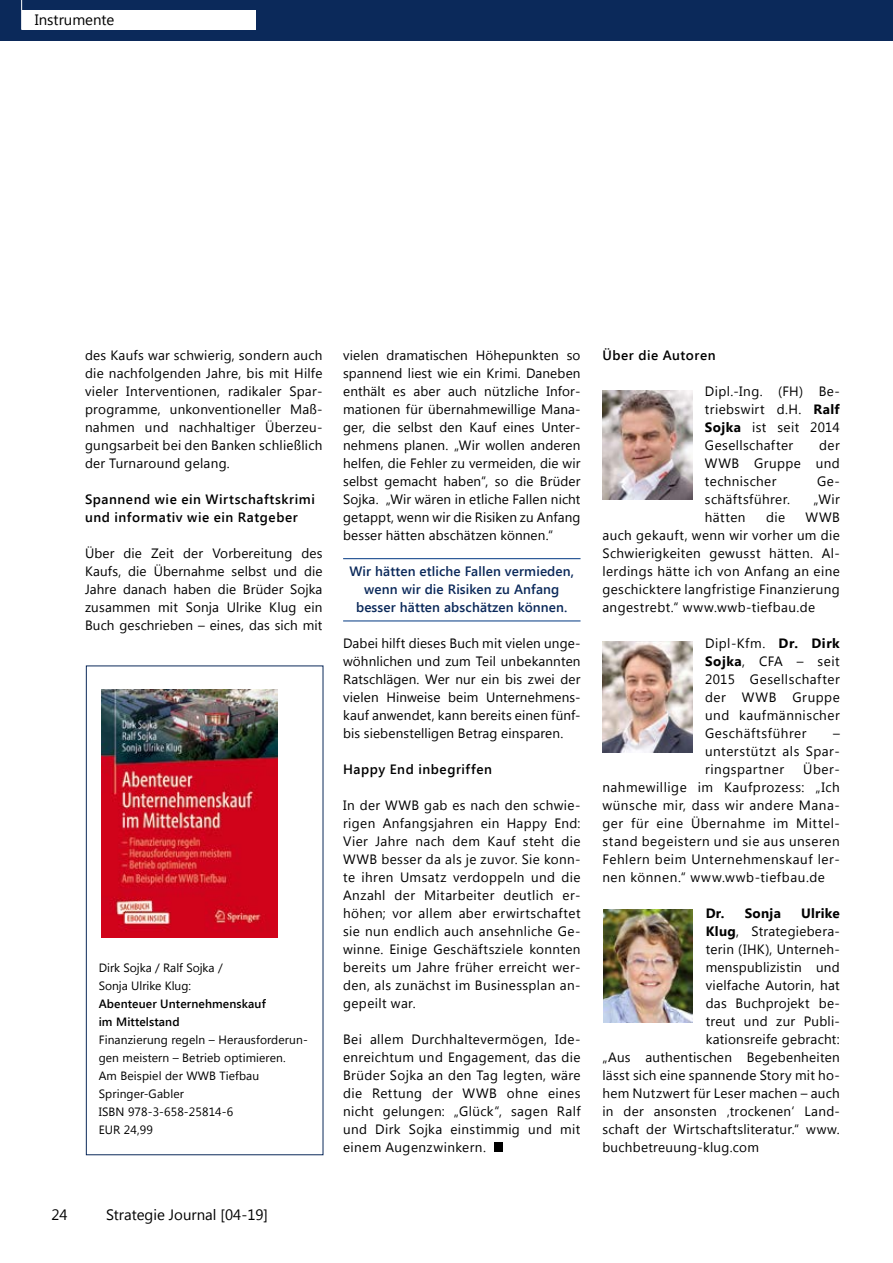
<style>
.page{position:relative;width:893px;height:1263px;background:#fff}
.page>*{position:absolute;margin:0;border:0;box-sizing:border-box;transform-origin:0 0}
.t1{font:15px "Segoe UI";color:#000}
.t2{font:13.5px/18px "Segoe UI";letter-spacing:.025em;color:#000;text-align:justify}
.t3{font:600 13.5px/18px "Segoe UI";letter-spacing:.04em;color:#000}
.t4{font:600 13.5px/18px "Segoe UI";letter-spacing:.01em;color:#0b295a;text-align:center}
.t5{font:700 13.5px "Segoe UI";letter-spacing:.02em;color:#000}
.t6{font:12px/18px "Segoe UI";letter-spacing:.01em;color:#000}
.t7{font:600 12px/18px "Segoe UI";letter-spacing:.01em;color:#000}
.s1{font-weight:700}
</style>
<div class="page">
<div style="left:0;top:0;width:893px;height:40px;background:#0b295a"></div>
<hr style="left:21px;top:0;width:1px;height:30px;background:#fff">
<div style="left:22px;top:10px;width:234px;height:20px;background:#fff"></div>
<img style="left:602px;top:641px;width:90px;height:111px">
<hr style="left:343px;top:558px;width:237px;height:1px;background:#003882">
<hr style="left:343px;top:621px;width:237px;height:1px;background:#003882">
<div style="left:86px;top:665px;width:237px;height:490px;border:1px solid #0b295a"></div>
<img style="left:102px;top:689px;width:176px;height:249px">
<img style="left:602px;top:390px;width:90px;height:109px">
<div style="left:494px;top:1143px;width:8px;height:9px;background:#000"></div>
<img style="left:603px;top:910px;width:90px;height:113px">
<p class="t1" style="left:35px;top:10px;width:81px">Instrumente</p>
<p class="t2" style="left:85px;top:346px;width:239px">des Kaufs war schwierig, sondern auch die nachfolgenden Jahre, bis mit Hilfe vieler Interventionen, radikaler Spar&shy;programme, unkonventioneller Maß&shy;nahmen und nachhaltiger Überzeu&shy;gungsarbeit bei den Banken schließlich der Turnaround gelang.</p>
<p class="t3" style="left:85px;top:489px;width:231px">Spannend wie ein Wirtschaftskrimi und informativ wie ein Ratgeber</p>
<p class="t2" style="left:85px;top:543px;width:239px">Über die Zeit der Vorbereitung des Kaufs, die Übernahme selbst und die Jahre danach haben die Brüder Sojka zusammen mit Sonja Ulrike Klug ein Buch geschrieben – eines, das sich mit</p>
<p class="t6" style="left:99px;top:958px;width:125px">Dirk Sojka / Ralf Sojka /<br>Sonja Ulrike Klug:</p>
<p class="t7" style="left:99px;top:994px;width:169px">Abenteuer Unternehmenskauf im Mittelstand</p>
<p class="t6" style="left:99px;top:1030px;width:211px">Finanzierung regeln – Herausforderun&shy;gen meistern – Betrieb optimieren.<br>Am Beispiel der WWB Tiefbau<br>Springer-Gabler<br>ISBN 978-3-658-25814-6<br>EUR 24,99</p>
<p class="t2" style="left:343px;top:346px;width:239px">vielen dramatischen Höhepunkten so spannend liest wie ein Krimi. Daneben enthält es aber auch nützliche Infor&shy;mationen für übernahmewillige Mana&shy;ger, die selbst den Kauf eines Unter&shy;nehmens planen. „Wir wollen anderen helfen, die Fehler zu vermeiden, die wir selbst gemacht haben“, so die Brüder Sojka. „Wir wären in etliche Fallen nicht getappt, wenn wir die Risiken zu Anfang besser hätten abschätzen können.“</p>
<p class="t4" style="left:349px;top:562px;width:226px">Wir hätten etliche Fallen vermieden, wenn wir die Risiken zu Anfang besser hätten abschätzen können.</p>
<p class="t2" style="left:343px;top:634px;width:239px">Dabei hilft dieses Buch mit vielen unge&shy;wöhnlichen und zum Teil unbekannten Ratschlägen. Wer nur ein bis zwei der vielen Hinweise beim Unternehmens&shy;kauf anwendet, kann bereits einen fünf&shy;bis siebenstelligen Betrag einsparen.</p>
<p class="t3" style="left:343px;top:760px;width:150px">Happy End inbegriffen</p>
<p class="t2" style="left:343px;top:796px;width:239px">In der WWB gab es nach den schwie&shy;rigen Anfangsjahren ein Happy End:<br>Vier Jahre nach dem Kauf steht die WWB besser da als je zuvor. Sie konn&shy;te ihren Umsatz verdoppeln und die Anzahl der Mitarbeiter deutlich er&shy;höhen; vor allem aber erwirtschaftet sie nun endlich auch ansehnliche Ge&shy;winne. Einige Geschäftsziele konnten bereits um Jahre früher erreicht wer&shy;den, als zunächst im Businessplan an&shy;gepeilt war.</p>
<p class="t2" style="left:343px;top:1030px;width:239px">Bei allem Durchhaltevermögen, Ide&shy;enreichtum und Engagement, das die Brüder Sojka an den Tag legten, wäre die Rettung der WWB ohne eines nicht gelungen: „Glück“, sagen Ralf und Dirk Sojka einstimmig und mit einem Augenzwinkern.</p>
<p class="t1" style="left:51px;top:1205px;width:18px">24</p>
<p class="t1" style="left:106px;top:1205px;width:163px">Strategie Journal [04-19]</p>
<p class="t3" style="left:602px;top:345px;width:115px">Über die Autoren</p>
<p class="t2" style="left:705px;top:382px;width:136px">Dipl.-Ing. (FH) Be&shy;triebswirt d.H. <span class="s1">Ralf Sojka</span> ist seit 2014<br>Gesellschafter</p>
<p class="t2" style="left:705px;top:436px;width:136px;text-indent:114px">der WWB Gruppe und technischer</p>
<p class="t2" style="left:817px;top:472px;width:24px">Ge-</p>
<p class="t2" style="left:705px;top:489px;width:87px">schäftsführer.</p>
<p class="t2" style="left:813px;top:489px;width:28px">„Wir</p>
<p class="t2" style="left:705px;top:507px;width:42px">hätten</p>
<p class="t2" style="left:766px;top:507px;width:20px">die</p>
<p class="t2" style="left:602px;top:507px;width:239px;text-indent:203px">WWB auch gekauft, wenn wir vorher um die Schwierigkeiten gewusst hätten. Al&shy;lerdings hätte ich von Anfang an eine geschicktere langfristige Finanzierung angestrebt.“ www.wwb-tiefbau.de</p>
<p class="t2" style="left:705px;top:633px;width:136px">Dipl-Kfm. <span class="s1">Dr. Dirk Sojka</span>, CFA – seit 2015 Gesellschafter der WWB Gruppe und kaufmännischer Geschäftsführer</p>
<p class="t2" style="left:705px;top:723px;width:136px;text-indent:128px">– unterstützt als Spar&shy;ringspartner</p>
<p class="t2" style="left:602px;top:759px;width:239px;text-indent:201px">Über&shy;nahmewillige im Kaufprozess: „Ich wünsche mir, dass wir andere Mana&shy;ger für eine Übernahme im Mittel&shy;stand begeistern und sie aus unseren Fehlern beim Unternehmenskauf ler&shy;nen können.“ www.wwb-tiefbau.de</p>
<p class="t5" style="left:706px;top:903px;width:77px">Dr. Sonja</p>
<p class="t5" style="left:801px;top:903px;width:40px">Ulrike</p>
<p class="t2" style="left:706px;top:921px;width:136px"><span class="s1">Klug</span>, Strategiebera-</p>
<p class="t2" style="left:706px;top:939px;width:136px">terin (IHK), Unterneh-</p>
<p class="t2" style="left:706px;top:957px;width:136px">menspublizistin und</p>
<p class="t2" style="left:706px;top:975px;width:136px">vielfache Autorin, hat</p>
<p class="t2" style="left:706px;top:993px;width:136px">das Buchprojekt be-</p>
<p class="t2" style="left:706px;top:1011px;width:136px">treut und zur Publi-</p>
<p class="t2" style="left:706px;top:1029px;width:136px">kationsreife gebracht:</p>
<p class="t2" style="left:602px;top:1047px;width:239px">„Aus authentischen Begebenheiten</p>
<p class="t2" style="left:602px;top:1065px;width:239px">lässt sich eine spannende Story mit ho-</p>
<p class="t2" style="left:602px;top:1083px;width:239px">hem Nutzwert für Leser machen – auch</p>
<p class="t2" style="left:602px;top:1101px;width:239px">in der ansonsten ‚trockenen‘ Land-</p>
<p class="t2" style="left:602px;top:1119px;width:239px">schaft der Wirtschaftsliteratur.“ www.</p>
<p class="t2" style="left:602px;top:1137px;width:158px">buchbetreuung-klug.com</p>
</div>
